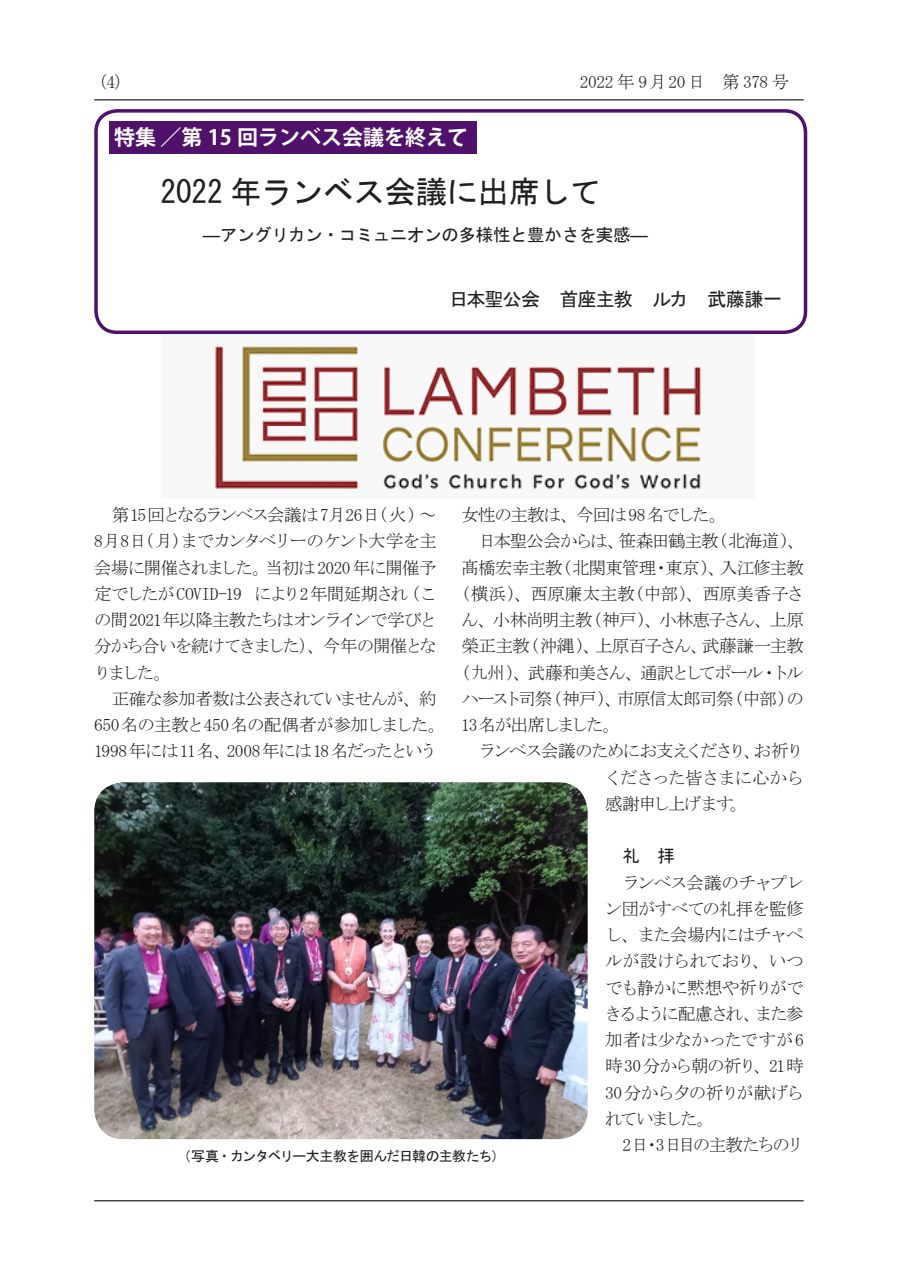
<style>
.page{position:relative;width:903px;height:1275px;background:#fff}
.page>*{position:absolute;margin:0;border:0;box-sizing:border-box;transform-origin:0 0}
.t1{font:31.5px "MS Gothic";letter-spacing:-.015em;color:#231f20}
.t2{font:700 21px "Koz Go Pro";color:#fff}
.t3{font:19.25px "MS Gothic";letter-spacing:-.055em;color:#231f20}
.t4{font:17.5px/26.2px "MS Mincho";letter-spacing:-.06em;color:#231f20;text-align:justify}
.t5{font:17.5px "MS Mincho";letter-spacing:-.02em;color:#231f20}
.t6{font:17.5px "MS Gothic";letter-spacing:-.025em;color:#231f20}
.t7{font:17.5px "MS Mincho";letter-spacing:-.115em;color:#231f20}
.t8{font:17.5px "MS Mincho";letter-spacing:-.09em;color:#231f20}
.t9{font:17.5px "MS Mincho";letter-spacing:-.095em;color:#231f20}
.t10{font:17.5px "MS Mincho";letter-spacing:-.12em;color:#231f20}
.t11{font:14px "MS Gothic";letter-spacing:-.06em;color:#231f20}
</style>
<div class="page">
<hr style="left:94px;top:1200px;width:710px;height:1px;background:#231f20">
<hr style="left:94px;top:99px;width:710px;height:1px;background:#231f20">
<img style="left:215px;top:346px;width:486px;height:143px">
<div style="left:94px;top:109px;width:713px;height:225px;border:4px solid #4f116a;border-radius:21px"></div>
<div style="left:109px;top:122px;width:367px;height:32px;background:#4f116a"></div>
<img style="left:94px;top:782px;width:494px;height:357px">
<p class="t4" style="left:90px;top:69px;width:52px">（4）　</p>
<p class="t5" style="left:580px;top:73px;width:211px">2022 年 9月20日　第 378 号</p>
<p class="t2" style="left:114px;top:124px;width:356px">特集 ／第 15 回ランベス会議を終えて</p>
<h1 class="t1" style="left:161px;top:176px;width:473px">2022 年ランベス会議に出席して　</h1>
<p class="t6" style="left:185px;top:226px;width:464px">　―アングリカン・コミュニオンの多様性と豊かさを実感―</p>
<p class="t3" style="left:449px;top:289px;width:335px">日本聖公会　首座主教　ルカ　武藤謙一</p>
<p class="t4" style="left:94px;top:502px;width:344px;text-indent:18px">第15回となるランベス会議は7月26日( 火) ～8月8日( 月)までカンタベリーのケント大学を主会場に開催されました。当初は2020 年に開催予定でしたがCOVID-19 により2年間延期され（この間2021年以降主教たちはオンラインで学びと分かち合いを続けてきました）、今年の開催となりました。</p>
<p class="t4" style="left:94px;top:685px;width:353px;text-align:center">正確な参加者数は公表されていませんが、約<br>650名の主教と450名の配偶者が参加しました。<br>1998 年には11名、2008 年には18 名だったという</p>
<p class="t4" style="left:461px;top:502px;width:267px">女性の主教は、今回は98 名でした。</p>
<p class="t4" style="left:478px;top:528px;width:327px">日本聖公会からは、笹森田鶴主教(北海道)、</p>
<p class="t4" style="left:461px;top:554px;width:344px">髙橋宏幸主教(北関東管理・東京)、入江修主教</p>
<p class="t5" style="left:461px;top:585px;width:344px">(横浜)、西原廉太主教(中部)、西原美香子さ</p>
<p class="t4" style="left:461px;top:607px;width:344px">ん、小林尚明主教(神戸 )、小林恵子さん、上原</p>
<p class="t4" style="left:461px;top:633px;width:344px">榮正主教(沖縄 )、上原百子さん、武藤謙一主教</p>
<p class="t7" style="left:461px;top:663px;width:344px">( 九州 )、武藤和美さん、通訳としてポール・トル</p>
<p class="t4" style="left:461px;top:685px;width:344px">ハースト司祭(神戸)、市原信太郎司祭(中部)の</p>
<p class="t10" style="left:461px;top:716px;width:161px">13 名が出席しました。</p>
<p class="t8" style="left:479px;top:742px;width:327px">ランベス会議のためにお支えくださり、お祈り</p>
<p class="t4" style="left:605px;top:764px;width:201px">くださった皆さまに心から</p>
<p class="t4" style="left:605px;top:790px;width:144px">感謝申し上げます。</p>
<p class="t6" style="left:622px;top:847px;width:54px">礼　拝</p>
<p class="t4" style="left:605px;top:869px;width:201px;text-indent:18px">ランベス会議のチャプレン団がすべての礼拝を監修し、また会場内にはチャペルが設けられており、いつでも静かに黙想や祈りができるように配慮され、また参加者は少なかったですが6時30 分から朝の祈り、21時30 分から夕の祈りが献げられていました。</p>
<p class="t9" style="left:623px;top:1136px;width:183px">2日・3日目の主教たちのリ</p>
<p class="t11" style="left:177px;top:1149px;width:329px">（写真・カンタベリー大主教を囲んだ日韓の主教たち）</p>
</div>
